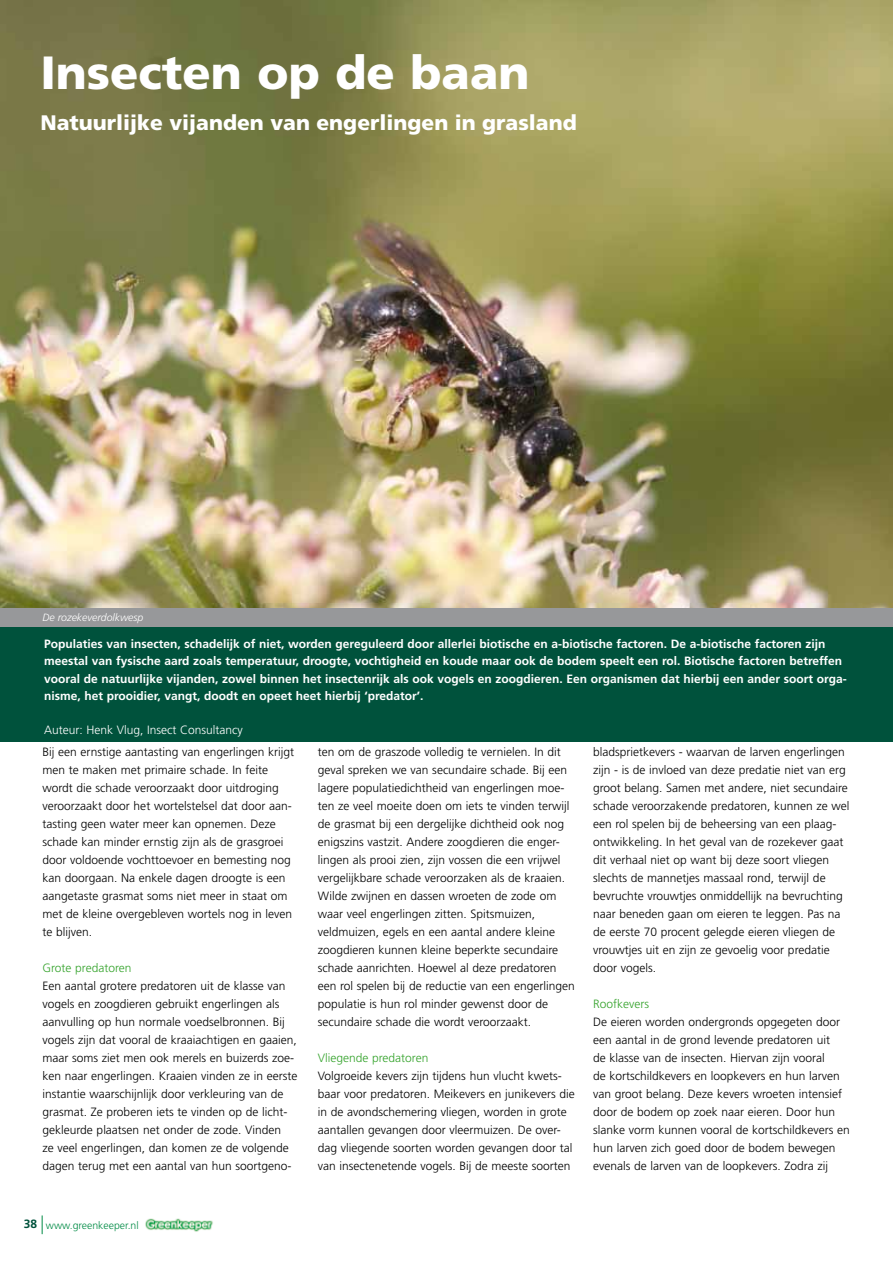
<style>
.page{position:relative;width:893px;height:1263px;background:#fff}
.page>*{position:absolute;margin:0;border:0;box-sizing:border-box;transform-origin:0 0}
.t1{font:900 46.5px "Frutiger";color:#fff}
.t2{font:900 21px "Frutiger";color:#fff}
.t3{font:300 12px/18px "Frutiger";color:#000}
.t4{font:700 12px/17.2px "Frutiger";color:#fff}
.t5{font:300 12px "Frutiger";color:#35a32c}
.t6{font:300 12px "Frutiger";color:#fff}
.t7{font:300 10.5px "Frutiger";color:#008b45}
.t8{font:italic 300 10.5px "Frutiger";color:#fff}
.s1{font-weight:700;font-size:12px;color:#00523c}
</style>
<div class="page">
<img style="left:145px;top:1218px;width:68px;height:14px">
<svg style="left:42px;top:1215px;width:1px;height:19px"></svg>
<img style="left:0;top:0;width:893px;height:608px">
<div style="left:0;top:620px;width:893px;height:122px;background:#00523c"></div>
<div style="left:0;top:608px;width:893px;height:19px;background:#97989a"></div>
<h1 class="t1" style="left:40px;top:45px;width:490px">Insecten op de baan</h1>
<h2 class="t2" style="left:40px;top:110px;width:538px">Natuurlijke vijanden van engerlingen in grasland</h2>
<p class="t8" style="left:43px;top:611px;width:102px">De rozekeverdolkwesp</p>
<p class="t4" style="left:44px;top:635px;width:804px">Populaties van insecten, schadelijk of niet, worden gereguleerd door allerlei biotische en a-biotische factoren. De a-biotische factoren zijn meestal van fysische aard zoals temperatuur, droogte, vochtigheid en koude maar ook de bodem speelt een rol. Biotische factoren betreffen vooral de natuurlijke vijanden, zowel binnen het insectenrijk als ook vogels en zoogdieren. Een organismen dat hierbij een ander soort orga&shy;nisme, het prooidier, vangt, doodt en opeet heet hierbij ‘predator’.</p>
<p class="t6" style="left:44px;top:723px;width:200px">Auteur: Henk Vlug, Insect Consultancy</p>
<p class="t3" style="left:43px;top:743px;width:253px">Bij een ernstige aantasting van engerlingen krijgt men te maken met primaire schade. In feite wordt die schade veroorzaakt door uitdroging veroorzaakt door het wortelstelsel dat door aan&shy;tasting geen water meer kan opnemen. Deze schade kan minder ernstig zijn als de grasgroei door voldoende vochttoevoer en bemesting nog kan doorgaan. Na enkele dagen droogte is een aangetaste grasmat soms niet meer in staat om met de kleine overgebleven wortels nog in leven te blijven.</p>
<p class="t5" style="left:43px;top:961px;width:91px">Grote predatoren</p>
<p class="t3" style="left:43px;top:977px;width:257px">Een aantal grotere predatoren uit de klasse van vogels en zoogdieren gebruikt engerlingen als aanvulling op hun normale voedselbronnen. Bij vogels zijn dat vooral de kraaiachtigen en gaaien, maar soms ziet men ook merels en buizerds zoe&shy;ken naar engerlingen. Kraaien vinden ze in eerste instantie waarschijnlijk door verkleuring van de grasmat. Ze proberen iets te vinden op de licht&shy;gekleurde plaatsen net onder de zode. Vinden<br>ze veel engerlingen, dan komen ze de volgende dagen terug met een aantal van hun soortgeno-</p>
<p class="t7" style="left:24px;top:1219px;width:116px"><span class="s1">38</span> www.greenkeeper.nl</p>
<p class="t3" style="left:318px;top:743px;width:258px">ten om de graszode volledig te vernielen. In dit geval spreken we van secundaire schade. Bij een lagere populatiedichtheid van engerlingen moe&shy;ten ze veel moeite doen om iets te vinden terwijl de grasmat bij een dergelijke dichtheid ook nog enigszins vastzit. Andere zoogdieren die enger&shy;lingen als prooi zien, zijn vossen die een vrijwel vergelijkbare schade veroorzaken als de kraaien.<br>Wilde zwijnen en dassen wroeten de zode om waar veel engerlingen zitten. Spitsmuizen, veldmuizen, egels en een aantal andere kleine zoogdieren kunnen kleine beperkte secundaire schade aanrichten. Hoewel al deze predatoren een rol spelen bij de reductie van een engerlingen populatie is hun rol minder gewenst door de secundaire schade die wordt veroorzaakt.</p>
<p class="t5" style="left:318px;top:1051px;width:112px">Vliegende predatoren</p>
<p class="t3" style="left:318px;top:1067px;width:258px">Volgroeide kevers zijn tijdens hun vlucht kwets&shy;baar voor predatoren. Meikevers en junikevers die in de avondschemering vliegen, worden in grote aantallen gevangen door vleermuizen. De over&shy;dag vliegende soorten worden gevangen door tal van insectenetende vogels. Bij de meeste soorten</p>
<p class="t3" style="left:593px;top:743px;width:258px">bladsprietkevers - waarvan de larven engerlingen zijn - is de invloed van deze predatie niet van erg groot belang. Samen met andere, niet secundaire schade veroorzakende predatoren, kunnen ze wel een rol spelen bij de beheersing van een plaag&shy;ontwikkeling. In het geval van de rozekever gaat dit verhaal niet op want bij deze soort vliegen slechts de mannetjes massaal rond, terwijl de bevruchte vrouwtjes onmiddellijk na bevruchting naar beneden gaan om eieren te leggen. Pas na de eerste 70 procent gelegde eieren vliegen de vrouwtjes uit en zijn ze gevoelig voor predatie door vogels.</p>
<p class="t5" style="left:593px;top:997px;width:58px">Roofkevers</p>
<p class="t3" style="left:593px;top:1013px;width:258px">De eieren worden ondergronds opgegeten door een aantal in de grond levende predatoren uit<br>de klasse van de insecten. Hiervan zijn vooral<br>de kortschildkevers en loopkevers en hun larven van groot belang. Deze kevers wroeten intensief door de bodem op zoek naar eieren. Door hun slanke vorm kunnen vooral de kortschildkevers en hun larven zich goed door de bodem bewegen evenals de larven van de loopkevers. Zodra zij</p>
</div>
